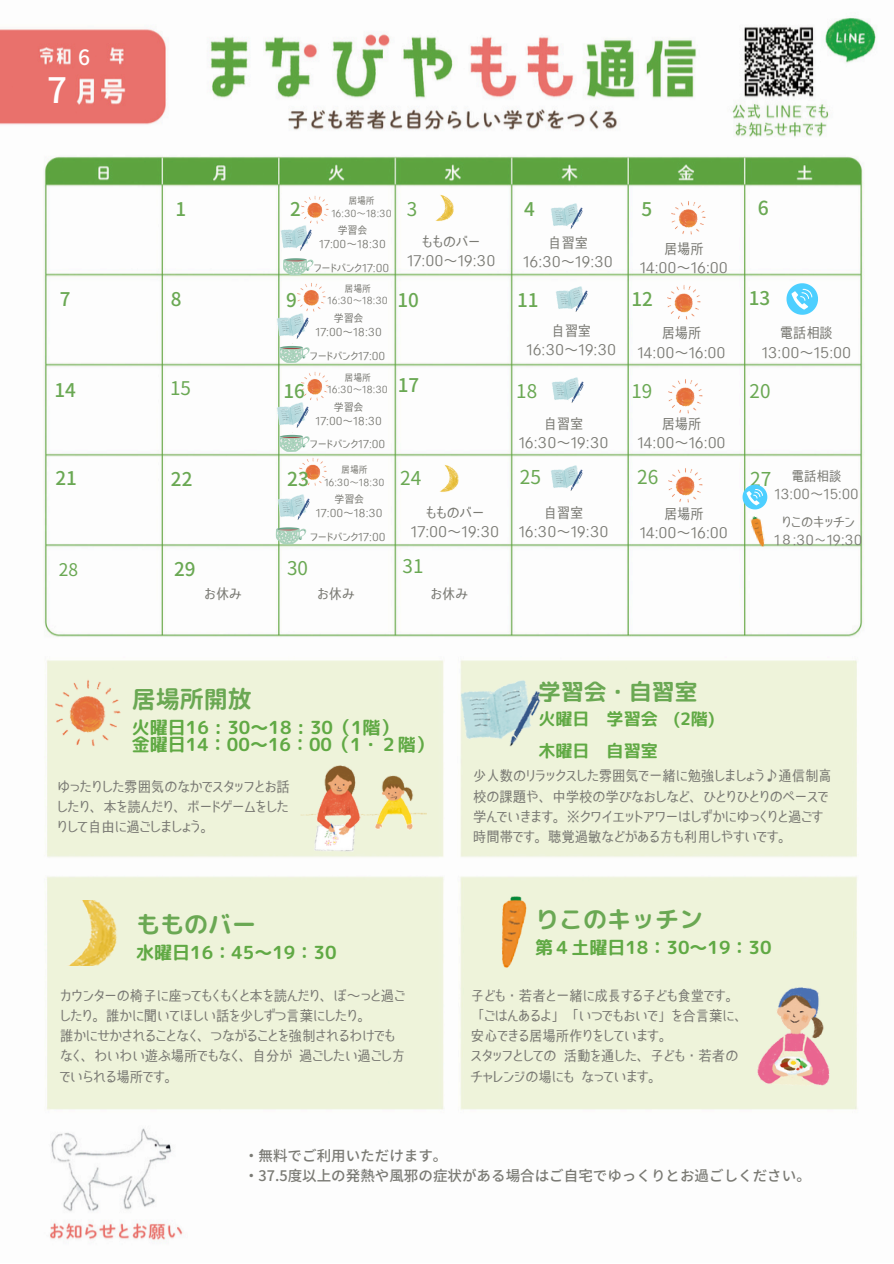
<style>
.page{position:relative;width:894px;height:1264px;background:#fff}
.page>*{position:absolute;margin:0;border:0;box-sizing:border-box;transform-origin:0 0}
.t1{font:500 35.1px "Noto Sans JP";color:#fff}
.t2{font:24px "rounded mplus 1 p bold";color:#6aa853}
.t3{font:24px "Nico Moji";color:#6aa853}
.t4{font:22.65px "rounded mplus 1 p bold";color:#6aa853}
.t5{font:500 21.15px "Noto Sans JP";color:#fff}
.t6{font:500 19.35px "Noto Sans JP";color:#6aa853}
.t7{font:19.05px "Noto Sans JP";color:#6aa853}
.t8{font:500 19.05px "Noto Sans JP";color:#6aa853}
.t9{font:500 18.9px "Noto Sans JP";color:#6aa853}
.t10{font:18.9px "Noto Sans JP";color:#6aa853}
.t11{font:18px/16.8px "rounded mplus 1 p bold";color:#60a944}
.t12{font:17.4px "Noto Sans JP";color:#6aa853}
.t13{font:17.1px "rounded mplus 1 p bold";color:#60a944}
.t14{font:14.55px/20.2px "Smart Font UI Proportional";color:#7a7a74}
.t15{font:500 14.55px/20.2px "Noto Sans JP";color:#7a7a74}
.t16{font:14.4px/19.2px "Smart Font UI Proportional";color:#7a7a74;text-align:center}
.t17{font:13.5px/18px "Smart Font UI Proportional";color:#7a7a74;text-align:center}
.t18{font:10.8px/14.2px "Smart Font UI Proportional";color:#7a7a74;text-align:center}
.t19{font:9.6px "Smart Font UI Proportional";color:#7a7a74}
</style>
<div class="page">
<img style="left:0;top:17px;width:876px;height:1224px">
<img style="left:668px;top:467px;width:34px;height:35px">
<img style="left:55px;top:678px;width:65px;height:69px">
<img style="left:456px;top:677px;width:89px;height:71px">
<img style="left:55px;top:900px;width:70px;height:65px">
<img style="left:500px;top:894px;width:27px;height:76px">
<img style="left:757px;top:987px;width:72px;height:98px">
<img style="left:301px;top:762px;width:126px;height:90px">
<img style="left:279px;top:224px;width:35px;height:27px">
<img style="left:671px;top:200px;width:34px;height:35px">
<img style="left:668px;top:379px;width:34px;height:35px">
<img style="left:554px;top:285px;width:35px;height:27px">
<img style="left:549px;top:464px;width:35px;height:27px">
<img style="left:549px;top:203px;width:35px;height:27px">
<img style="left:750px;top:515px;width:15px;height:34px">
<img style="left:667px;top:285px;width:33px;height:35px">
<img style="left:432px;top:193px;width:24px;height:30px">
<img style="left:302px;top:195px;width:27px;height:28px">
<svg style="left:283px;top:258px;width:30px;height:17px"></svg>
<img style="left:275px;top:401px;width:35px;height:27px">
<img style="left:301px;top:372px;width:27px;height:28px">
<svg style="left:279px;top:435px;width:30px;height:17px"></svg>
<img style="left:276px;top:493px;width:35px;height:27px">
<svg style="left:276px;top:527px;width:30px;height:17px"></svg>
<img style="left:299px;top:457px;width:27px;height:29px">
<img style="left:550px;top:376px;width:35px;height:27px">
<img style="left:436px;top:464px;width:25px;height:29px">
<svg style="left:786px;top:283px;width:31px;height:32px"></svg>
<svg style="left:742px;top:484px;width:25px;height:25px"></svg>
<img style="left:275px;top:312px;width:35px;height:27px">
<img style="left:298px;top:283px;width:27px;height:28px">
<svg style="left:279px;top:346px;width:30px;height:17px"></svg>
<p class="t1" style="left:47px;top:62px;width:21px">7</p>
<h6 class="t5" style="left:78px;top:40px;width:14px">6</h6>
<p class="t9" style="left:175px;top:194px;width:12px">1</p>
<h6 class="t9" style="left:60px;top:284px;width:12px">7</h6>
<p class="t9" style="left:171px;top:284px;width:12px">8</p>
<p class="t9" style="left:54px;top:375px;width:23px">14</p>
<p class="t10" style="left:170px;top:373px;width:22px">15</p>
<p class="t19" style="left:348px;top:195px;width:28px">居場所</p>
<h5 class="t19" style="left:331px;top:208px;width:62px">16:30～18:30</h5>
<p class="t9" style="left:290px;top:194px;width:12px">2</p>
<h5 class="t10" style="left:406px;top:194px;width:12px">3</h5>
<p class="t9" style="left:524px;top:194px;width:12px">4</p>
<p class="t9" style="left:641px;top:194px;width:12px">5</p>
<p class="t6" style="left:757px;top:192px;width:13px">6</p>
<p class="t18" style="left:319px;top:223px;width:68px">学習会<br>17:00～18:30</p>
<h5 class="t18" style="left:314px;top:260px;width:77px">フードバンク17:00</h5>
<p class="t16" style="left:407px;top:232px;width:90px">もものバー<br>17:00～19:30</p>
<p class="t16" style="left:523px;top:233px;width:91px">自習室<br>16:30～19:30</p>
<p class="t16" style="left:639px;top:239px;width:90px">居場所<br>14:00～16:00</p>
<h1 class="t19" style="left:344px;top:283px;width:28px">居場所</h1>
<h3 class="t19" style="left:327px;top:296px;width:62px">16:30～18:30</h3>
<p class="t9" style="left:286px;top:284px;width:12px">9</p>
<h5 class="t9" style="left:397px;top:284px;width:23px">10</h5>
<h5 class="t9" style="left:631px;top:284px;width:23px">12</h5>
<p class="t9" style="left:748px;top:283px;width:23px">13</p>
<h6 class="t9" style="left:517px;top:284px;width:23px">11</h6>
<p class="t18" style="left:315px;top:310px;width:68px">学習会<br>17:00～18:30</p>
<p class="t18" style="left:310px;top:348px;width:77px">フードバンク17:00</p>
<h6 class="t16" style="left:526px;top:321px;width:91px">自習室<br>16:30～19:30</h6>
<h5 class="t16" style="left:637px;top:323px;width:90px">居場所<br>14:00～16:00</h5>
<h5 class="t16" style="left:761px;top:323px;width:91px">電話相談<br>13:00～15:00</h5>
<h5 class="t19" style="left:344px;top:372px;width:28px">居場所</h5>
<p class="t19" style="left:327px;top:385px;width:62px">16:30～18:30</p>
<p class="t9" style="left:397px;top:370px;width:23px">17</p>
<p class="t10" style="left:749px;top:376px;width:22px">20</p>
<p class="t9" style="left:283px;top:376px;width:23px">16</p>
<p class="t10" style="left:631px;top:376px;width:22px">19</p>
<h6 class="t10" style="left:516px;top:376px;width:22px">18</h6>
<p class="t18" style="left:315px;top:399px;width:68px">学習会<br>17:00～18:30</p>
<p class="t16" style="left:637px;top:413px;width:90px">居場所<br>14:00～16:00</p>
<p class="t16" style="left:518px;top:414px;width:91px">自習室<br>16:30～19:30</p>
<h5 class="t18" style="left:310px;top:437px;width:77px">フードバンク17:00</h5>
<p class="t19" style="left:341px;top:464px;width:28px">居場所</p>
<p class="t19" style="left:324px;top:477px;width:62px">16:30～18:30</p>
<p class="t9" style="left:55px;top:463px;width:23px">21</p>
<h5 class="t9" style="left:171px;top:464px;width:23px">22</h5>
<h5 class="t8" style="left:287px;top:464px;width:23px">23</h5>
<h5 class="t7" style="left:400px;top:463px;width:23px">24</h5>
<p class="t7" style="left:637px;top:462px;width:23px">26</p>
<p class="t7" style="left:750px;top:464px;width:23px">27</p>
<p class="t7" style="left:519px;top:462px;width:23px">25</p>
<h5 class="t17" style="left:774px;top:467px;width:86px">電話相談<br>13:00～15:00</h5>
<p class="t18" style="left:316px;top:492px;width:68px">学習会<br>17:00～18:30</p>
<p class="t16" style="left:518px;top:502px;width:91px">自習室<br>16:30～19:30</p>
<h5 class="t16" style="left:411px;top:503px;width:90px">もものバー<br>17:00～19:30</h5>
<p class="t16" style="left:639px;top:504px;width:90px">居場所<br>14:00～16:00</p>
<h5 class="t17" style="left:773px;top:513px;width:90px">りこのキッチン<br>1８:30〜19:30</h5>
<p class="t18" style="left:310px;top:529px;width:77px">フードバンク17:00</p>
<p class="t12" style="left:59px;top:555px;width:21px">28</p>
<h3 class="t9" style="left:174px;top:553px;width:23px">29</h3>
<h2 class="t10" style="left:287px;top:553px;width:22px">30</h2>
<p class="t10" style="left:402px;top:551px;width:22px">31</p>
<h1 class="t16" style="left:204px;top:584px;width:39px">お休み</h1>
<h5 class="t16" style="left:317px;top:584px;width:39px">お休み</h5>
<p class="t16" style="left:430px;top:584px;width:39px">お休み</p>
<h6 class="t3" style="left:132px;top:687px;width:121px">居場所開放</h6>
<p class="t11" style="left:132px;top:719px;width:303px">火曜日16 : 30～18 : 30（1階）<br>金曜日14：00〜16：00（1・２階）</p>
<h6 class="t4" style="left:538px;top:676px;width:160px">学習会・自習室</h6>
<p class="t13" style="left:538px;top:706px;width:178px">火曜日 学習会 (2階)</p>
<p class="t13" style="left:538px;top:738px;width:121px">木曜日 自習室</p>
<p class="t14" style="left:57px;top:776px;width:234px;text-align:justify">ゆったりした雰囲気のなかでスタッフとお話したり、本を読んだり、ボードゲームをしたりして自由に過ごしましょう。</p>
<h6 class="t14" style="left:473px;top:765px;width:360px">少人数のリラックスした雰囲気で一緒に勉強しましょう♪通信制高校の課題や、中学校の学びなおしなど、ひとりひとりのペースで学んでいきます。※クワイエットアワーはしずかにゆっくりと過ごす時間帯です。聴覚過敏などがある方も利用しやすいです。</h6>
<p class="t2" style="left:136px;top:907px;width:121px">もものバー</p>
<p class="t11" style="left:136px;top:944px;width:202px">水曜日16：45〜19：30</p>
<p class="t2" style="left:535px;top:902px;width:169px">りこのキッチン</p>
<p class="t11" style="left:535px;top:938px;width:238px">第４土曜日18：30〜19：30</p>
<p class="t14" style="left:60px;top:984px;width:346px">カウンターの椅子に座ってもくもくと本を読んだり、ぼ～っと過ごしたり。誰かに聞いてほしい話を少しずつ言葉にしたり。<br>誰かにせかされることなく、つながることを強制されるわけでもなく、わいわい遊ぶ場所でもなく、自分が過ごしたい過ごし方でいられる場所です。</p>
<p class="t14" style="left:471px;top:984px;width:278px">子ども・若者と一緒に成長する子ども食堂です。「ごはんあるよ」「いつでもおいで」を合言葉に、安心できる居場所作りをしています。<br>スタッフとしての活動を通した、子ども・若者のチャレンジの場にもなっています。</p>
<p class="t15" style="left:244px;top:1144px;width:568px">・無料でご利用いただけます。<br>・37.5度以上の発熱や風邪の症状がある場合はご自宅でゆっくりとお過ごしください。</p>
</div>
